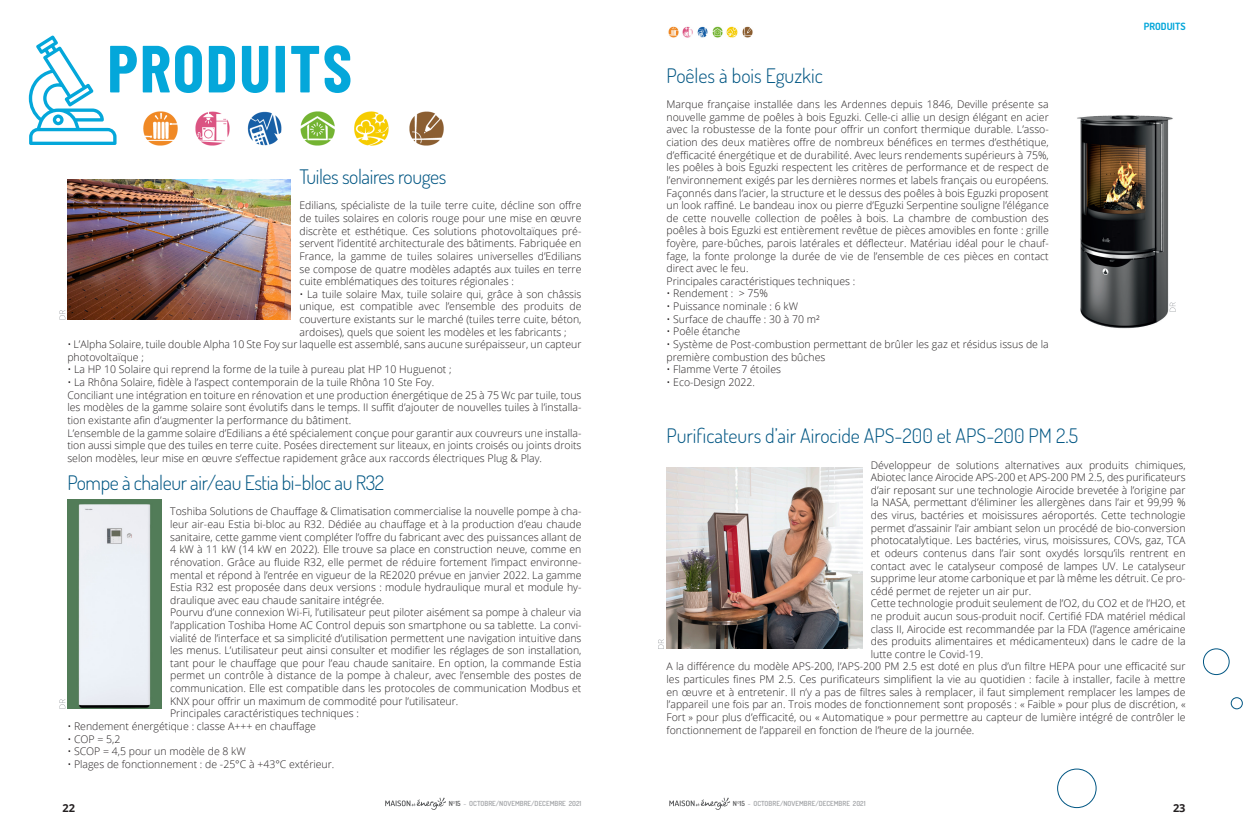
<style>
.page{position:relative;width:1248px;height:823px;background:#fff}
.page>*{position:absolute;margin:0;border:0;box-sizing:border-box;transform-origin:0 0}
.t1{font:700 66.4px "Barlow Condensed";letter-spacing:.025em;color:#04a7da}
.t2{font:300 20px "Dosis";color:#005683}
.t3{font:300 20px "Dosis";letter-spacing:-.02em;color:#005683}
.t4{font:700 11px "Open Sans";color:#231f20}
.t5{font:300 10.5px/12.6px "Open Sans";color:#231f20}
.t6{font:700 10px "Dosis";color:#04a7da}
.t7{font:600 7px "Dosis";color:#a1a3a6}
.s1{color:#57585a}
.s2{font-size:6px;color:#57585a}
.s3{color:#b6b7bb}
</style>
<div class="page">
<svg style="left:668px;top:26px;width:85px;height:12px"></svg>
<div style="left:1057px;top:768px;width:39px;height:39px;border:1px solid #005683;border-radius:50%"></div>
<div style="left:1230px;top:697px;width:12px;height:11px;border:1px solid #005683;border-radius:50%"></div>
<div style="left:1203px;top:648px;width:26px;height:26px;border:1px solid #005683;border-radius:50%"></div>
<svg style="left:385px;top:797px;width:61px;height:12px"></svg>
<svg style="left:669px;top:797px;width:61px;height:12px"></svg>
<img style="left:1077px;top:115px;width:99px;height:214px">
<svg style="left:1169px;top:302px;width:6px;height:10px"></svg>
<img style="left:666px;top:467px;width:196px;height:181px">
<svg style="left:658px;top:639px;width:6px;height:9px"></svg>
<img style="left:67px;top:179px;width:224px;height:141px">
<img style="left:143px;top:111px;width:35px;height:35px">
<img style="left:195px;top:111px;width:35px;height:35px">
<img style="left:247px;top:111px;width:35px;height:35px">
<img style="left:300px;top:111px;width:35px;height:35px">
<img style="left:354px;top:111px;width:35px;height:35px">
<img style="left:409px;top:111px;width:35px;height:35px">
<svg style="left:29px;top:35px;width:87px;height:110px"></svg>
<img style="left:67px;top:499px;width:95px;height:209px">
<svg style="left:59px;top:699px;width:6px;height:9px"></svg>
<svg style="left:59px;top:310px;width:6px;height:9px"></svg>
<h1 class="t1" style="left:107px;top:27px;width:246px">PRODUITS</h1>
<h2 class="t3" style="left:299px;top:164px;width:148px">Tuiles solaires rouges</h2>
<p class="t5" style="left:299px;top:199px;width:283px;text-align:justify">Edilians, spécialiste de la tuile terre cuite, décline son offre de tuiles solaires en coloris rouge pour une mise en œuvre discrète et esthétique. Ces solutions photovoltaïques pré&shy;servent l’identité architecturale des bâtiments. Fabriquée en France, la gamme de tuiles solaires universelles d’Edilians se compose de quatre modèles adaptés aux tuiles en terre cuite emblématiques des toitures régionales :</p>
<p class="t5" style="left:299px;top:287px;width:283px;text-align:justify">• La tuile solaire Max, tuile solaire qui, grâce à son châssis unique, est compatible avec l’ensemble des produits de couverture existants sur le marché (tuiles terre cuite, béton, ardoises), quels que soient les modèles et les fabricants ;</p>
<p class="t5" style="left:67px;top:337px;width:515px">• L’Alpha Solaire, tuile double Alpha 10 Ste Foy sur laquelle est assemblé, sans aucune surépaisseur, un capteur photovoltaïque ;</p>
<p class="t5" style="left:67px;top:363px;width:386px">• La HP 10 Solaire qui reprend la forme de la tuile à pureau plat HP 10 Huguenot ;</p>
<p class="t5" style="left:67px;top:375px;width:515px">• La Rhôna Solaire, fidèle à l’aspect contemporain de la tuile Rhôna 10 Ste Foy.<br>Conciliant une intégration en toiture en rénovation et une production énergétique de 25 à 75 Wc par tuile, tous les modèles de la gamme solaire sont évolutifs dans le temps. II suffit d’ajouter de nouvelles tuiles à l’installa&shy;tion existante afin d’augmenter la performance du bâtiment.<br>L’ensemble de la gamme solaire d’Edilians a été spécialement conçue pour garantir aux couvreurs une installa&shy;tion aussi simple que des tuiles en terre cuite. Posées directement sur liteaux, en joints croisés ou joints droits selon modèles, leur mise en œuvre s’effectue rapidement grâce aux raccords électriques Plug &amp; Play.</p>
<h2 class="t3" style="left:67px;top:469px;width:318px">Pompe à chaleur air/eau Estia bi-bloc au R32</h2>
<p class="t5" style="left:170px;top:504px;width:413px">Toshiba Solutions de Chauffage &amp; Climatisation commercialise la nouvelle pompe à cha&shy;leur air-eau Estia bi-bloc au R32. Dédiée au chauffage et à la production d’eau chaude sanitaire, cette gamme vient compléter l’offre du fabricant avec des puissances allant de 4 kW à 11 kW (14 kW en 2022). Elle trouve sa place en construction neuve, comme en rénovation. Grâce au fluide R32, elle permet de réduire fortement l’impact environne&shy;mental et répond à l’entrée en vigueur de la RE2020 prévue en janvier 2022. La gamme Estia R32 est proposée dans deux versions : module hydraulique mural et module hy&shy;draulique avec eau chaude sanitaire intégrée.<br>Pourvu d’une connexion Wi-Fi, l’utilisateur peut piloter aisément sa pompe à chaleur via l’application Toshiba Home AC Control depuis son smartphone ou sa tablette. La convi&shy;vialité de l’interface et sa simplicité d’utilisation permettent une navigation intuitive dans les menus. L’utilisateur peut ainsi consulter et modifier les réglages de son installation, tant pour le chauffage que pour l’eau chaude sanitaire. En option, la commande Estia permet un contrôle à distance de la pompe à chaleur, avec l’ensemble des postes de communication. Elle est compatible dans les protocoles de communication Modbus et KNX pour offrir un maximum de commodité pour l’utilisateur.<br>Principales caractéristiques techniques :</p>
<p class="t5" style="left:67px;top:719px;width:250px">• Rendement énergétique : classe A+++ en chauffage</p>
<p class="t5" style="left:67px;top:731px;width:55px">• COP = 5,2</p>
<p class="t5" style="left:67px;top:744px;width:180px">• SCOP = 4,5 pour un modèle de 8 kW</p>
<p class="t5" style="left:67px;top:756px;width:268px">• Plages de fonctionnement : de -25°C à +43°C extérieur.</p>
<p class="t6" style="left:1143px;top:20px;width:43px">PRODUITS</p>
<h2 class="t2" style="left:666px;top:62px;width:158px">Poêles à bois Eguzkic</h2>
<p class="t5" style="left:666px;top:98px;width:384px">Marque française installée dans les Ardennes depuis 1846, Deville présente sa nouvelle gamme de poêles à bois Eguzki. Celle-ci allie un design élégant en acier avec la robustesse de la fonte pour offrir un confort thermique durable. L’asso&shy;ciation des deux matières offre de nombreux bénéfices en termes d’esthétique, d’efficacité énergétique et de durabilité. Avec leurs rendements supérieurs à 75%, les poêles à bois Eguzki respectent les critères de performance et de respect de l’environnement exigés par les dernières normes et labels français ou européens.<br>Façonnés dans l’acier, la structure et le dessus des poêles à bois Eguzki proposent un look raffiné. Le bandeau inox ou pierre d’Eguzki Serpentine souligne l’élégance de cette nouvelle collection de poêles à bois. La chambre de combustion des poêles à bois Eguzki est entièrement revêtue de pièces amovibles en fonte : grille foyère, pare-bûches, parois latérales et déflecteur. Matériau idéal pour le chauf&shy;fage, la fonte prolonge la durée de vie de l’ensemble de ces pièces en contact direct avec le feu.<br>Principales caractéristiques techniques :</p>
<p class="t5" style="left:666px;top:287px;width:103px">• Rendement : &gt; 75%</p>
<p class="t5" style="left:666px;top:299px;width:133px">• Puissance nominale : 6 kW</p>
<p class="t5" style="left:666px;top:312px;width:155px">• Surface de chauffe : 30 à 70 m²</p>
<p class="t5" style="left:666px;top:325px;width:75px">• Poêle étanche</p>
<p class="t5" style="left:666px;top:337px;width:384px">• Système de Post-combustion permettant de brûler les gaz et résidus issus de la première combustion des bûches</p>
<p class="t5" style="left:666px;top:362px;width:116px">• Flamme Verte 7 étoiles</p>
<p class="t5" style="left:666px;top:375px;width:90px">• Eco-Design 2022.</p>
<h2 class="t2" style="left:666px;top:422px;width:413px">Purificateurs d’air Airocide APS-200 et APS-200 PM 2.5</h2>
<p class="t5" style="left:870px;top:458px;width:316px">Développeur de solutions alternatives aux produits chimiques,</p>
<p class="t5" style="left:870px;top:470px;width:316px">Abiotec lance Airocide APS-200 et APS-200 PM 2.5, des purificateurs</p>
<p class="t5" style="left:870px;top:483px;width:316px">d’air reposant sur une technologie Airocide brevetée à l’origine par</p>
<p class="t5" style="left:870px;top:496px;width:316px">la NASA, permettant d’éliminer les allergènes dans l’air et 99,99 %</p>
<p class="t5" style="left:870px;top:508px;width:316px">des virus, bactéries et moisissures aéroportés. Cette technologie</p>
<p class="t5" style="left:870px;top:521px;width:316px">permet d’assainir l’air ambiant selon un procédé de bio-conversion</p>
<p class="t5" style="left:870px;top:533px;width:316px">photocatalytique. Les bactéries, virus, moisissures, COVs, gaz, TCA</p>
<p class="t5" style="left:870px;top:546px;width:316px">et odeurs contenus dans l’air sont oxydés lorsqu’ils rentrent en</p>
<p class="t5" style="left:870px;top:559px;width:316px">contact avec le catalyseur composé de lampes UV. Le catalyseur</p>
<p class="t5" style="left:870px;top:571px;width:316px">supprime leur atome carbonique et par là même les détruit. Ce pro-</p>
<p class="t5" style="left:870px;top:584px;width:162px">cédé permet de rejeter un air pur.</p>
<p class="t5" style="left:870px;top:596px;width:316px">Cette technologie produit seulement de l’O2, du CO2 et de l’H2O, et</p>
<p class="t5" style="left:870px;top:609px;width:316px">ne produit aucun sous-produit nocif. Certifié FDA matériel médical</p>
<p class="t5" style="left:870px;top:622px;width:316px">class II, Airocide est recommandée par la FDA (l’agence américaine</p>
<p class="t5" style="left:870px;top:634px;width:316px">des produits alimentaires et médicamenteux) dans le cadre de la</p>
<p class="t5" style="left:870px;top:647px;width:114px">lutte contre le Covid-19.</p>
<p class="t5" style="left:666px;top:659px;width:520px">A la différence du modèle APS-200, l’APS-200 PM 2.5 est doté en plus d’un filtre HEPA pour une efficacité sur</p>
<p class="t5" style="left:666px;top:672px;width:520px">les particules fines PM 2.5. Ces purificateurs simplifient la vie au quotidien : facile à installer, facile à mettre</p>
<p class="t5" style="left:666px;top:685px;width:520px">en œuvre et à entretenir. Il n’y a pas de filtres sales à remplacer, il faut simplement remplacer les lampes de</p>
<p class="t5" style="left:666px;top:697px;width:520px">l’appareil une fois par an. Trois modes de fonctionnement sont proposés : « Faible » pour plus de discrétion, «</p>
<p class="t5" style="left:666px;top:710px;width:520px">Fort » pour plus d’efficacité, ou « Automatique » pour permettre au capteur de lumière intégré de contrôler le</p>
<p class="t5" style="left:666px;top:722px;width:309px">fonctionnement de l’appareil en fonction de l’heure de la journée.</p>
<p class="t7" style="left:449px;top:798px;width:134px"><span class="s1">N</span><span class="s2">°</span><span class="s1">15</span> <span class="s3">-</span> OCTOBRE/NOVEMBRE/DECEMBRE 2021</p>
<p class="t7" style="left:733px;top:798px;width:134px"><span class="s1">N</span><span class="s2">°</span><span class="s1">15</span> <span class="s3">-</span> OCTOBRE/NOVEMBRE/DECEMBRE 2021</p>
<p class="t4" style="left:62px;top:799px;width:14px">22</p>
<p class="t4" style="left:1172px;top:799px;width:14px">23</p>
</div>
